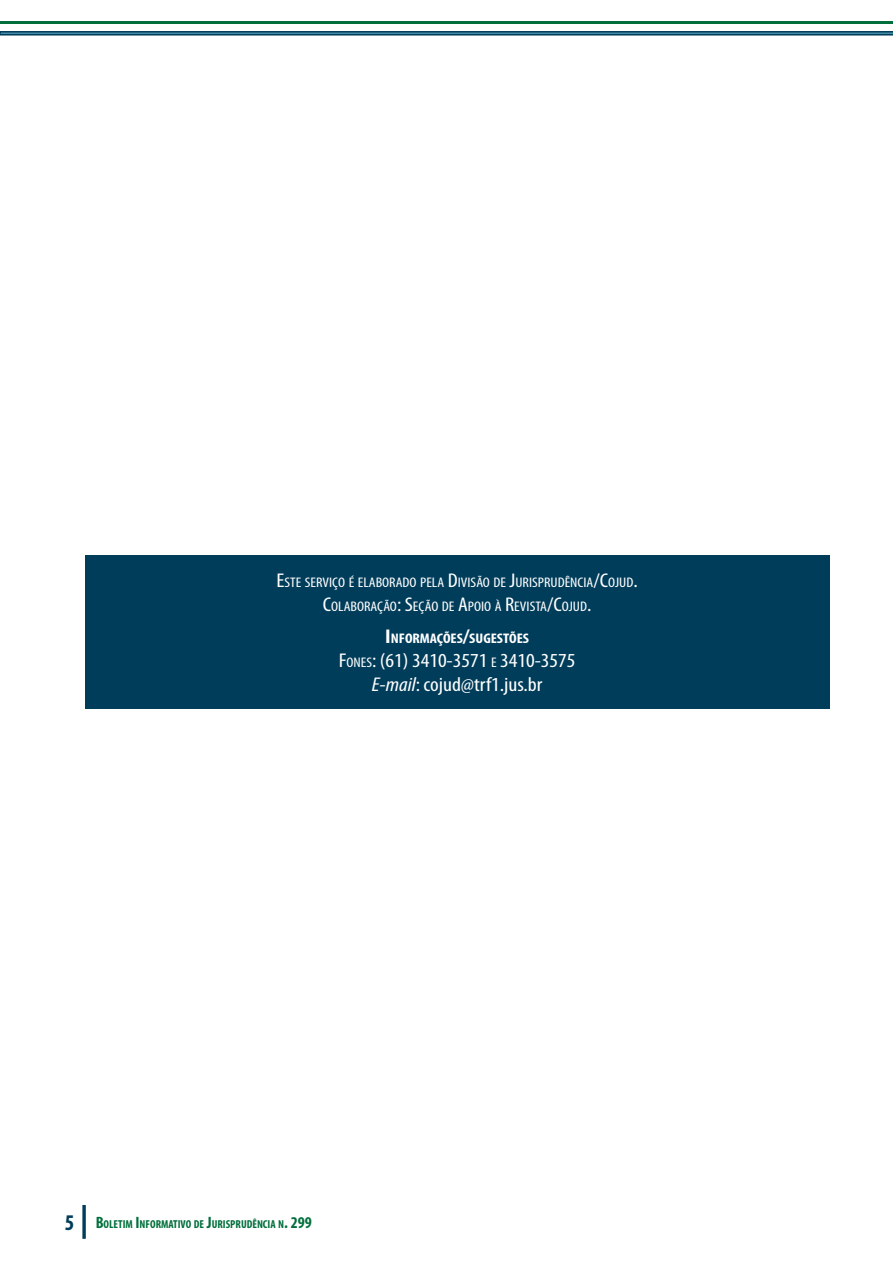
<style>
.page{position:relative;width:893px;height:1263px;background:#fff}
.page>*{position:absolute;margin:0;border:0;box-sizing:border-box;transform-origin:0 0}
.t1{font:condensed 19.95px "Myriad Pro";color:#fff;scale:1.13 1}
.t2{font:condensed 19.95px "Myriad Pro";color:#fff;scale:1.13 1}
.Título_SEÇÕES_e_TURM{font:condensed 13.95px "Myriad Pro";color:#fff;scale:1.13 1}
.t3{font:700 condensed 13.95px "Myriad Pro";color:#fff;scale:1.13 1}
.t4{font:700 condensed 11.55px "Myriad Pro";color:#006f3c}
.s1{font-size:19.95px}
.s2{font-size:13.95px}
.s3{font-style:italic}
.s4{font-size:22.5px;color:#003d5a}
.s5{font-size:16.5px}
</style>
<div class="page">
<svg style="left:0;top:31px;width:893px;height:5px"></svg>
<hr style="left:0;top:21px;width:893px;height:3px;background:#006f3c">
<svg style="left:82px;top:1205px;width:4px;height:34px"></svg>
<div style="left:85px;top:555px;width:744px;height:153px;background:#003d5a"></div>
<p class="Título_SEÇÕES_e_TURM" style="left:277px;top:574px;width:321px"><span class="s1">E</span>STE SERVIÇO É ELABORADO PELA <span class="s1">D</span>IVISÃO DE <span class="s1">J</span>URISPRUDÊNCIA<span class="s1">/C</span>OJUD<span class="s1">.</span></p>
<p class="Título_SEÇÕES_e_TURM" style="left:323px;top:598px;width:239px"><span class="s1">C</span>OLABORAÇÃO<span class="s1">: S</span>EÇÃO DE <span class="s1">A</span>POIO À <span class="s1">R</span>EVISTA<span class="s1">/C</span>OJUD<span class="s1">.</span></p>
<p class="t3" style="left:385px;top:629px;width:128px"><span class="s1">I</span> NFORMAÇÕES<span class="s1">/</span>SUGESTÕES</p>
<p class="t1" style="left:339px;top:648px;width:211px">F<span class="s2">ONES</span>: (61) 3410-3571 <span class="s2">E</span> 3410-3575</p>
<p class="t2" style="left:372px;top:672px;width:153px"><span class="s3">E-mail</span>: cojud@trf1.jus.br</p>
<p class="t4" style="left:65px;top:1217px;width:248px"><span class="s4">5</span> <span class="s5">B</span>OLETIM <span class="s5">I</span> NFORMATIVO DE <span class="s5">J</span>URISPRUDÊNCIA N<span class="s5">. 299</span></p>
</div>
